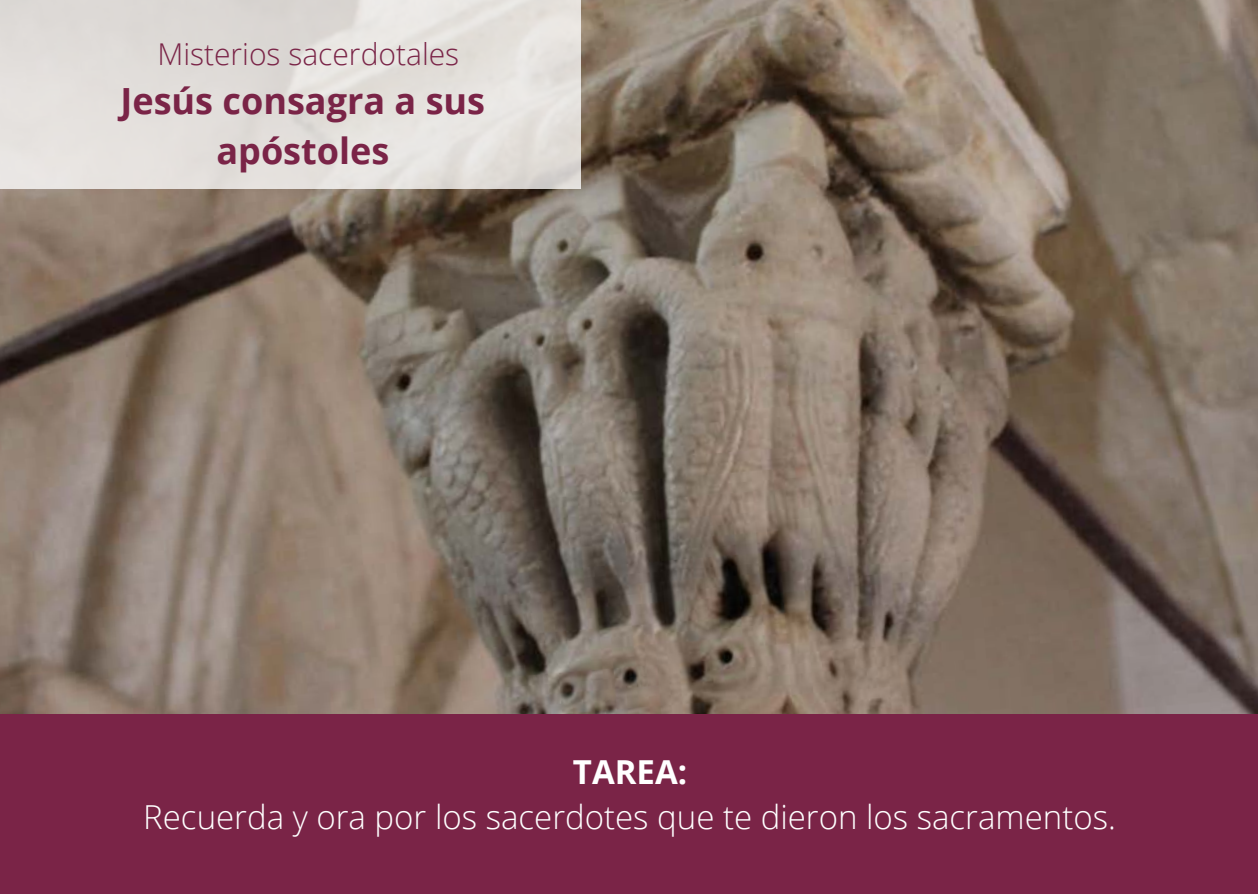
<style>
.page{position:relative;width:1258px;height:894px;background:#fff}
.page>*{position:absolute;margin:0;border:0;box-sizing:border-box;transform-origin:0 0}
.t1{font:700 36px/49.5px "Open Sans";color:#7a2447;text-align:center}
.t2{font:300 33px "Open Sans";color:#fff}
.t3{font:700 33px "Open Sans";color:#fff}
.t4{font:300 30px "Open Sans";color:#7a2447}
</style>
<div class="page">
<img style="left:0;top:0;width:1258px;height:714px">
<div style="left:0;top:714px;width:1258px;height:179px;background:#7a2447"></div>
<div style="left:0;top:0;width:581px;height:189px;background:#e3dfdb"></div>
<p class="t4" style="left:157px;top:32px;width:303px">Misterios sacerdotales</p>
<p class="t1" style="left:120px;top:75px;width:366px">Jesús consagra a sus apóstoles</p>
<p class="t3" style="left:573px;top:748px;width:116px">TAREA:</p>
<p class="t2" style="left:143px;top:793px;width:974px">Recuerda y ora por los sacerdotes que te dieron los sacramentos.</p>
</div>
